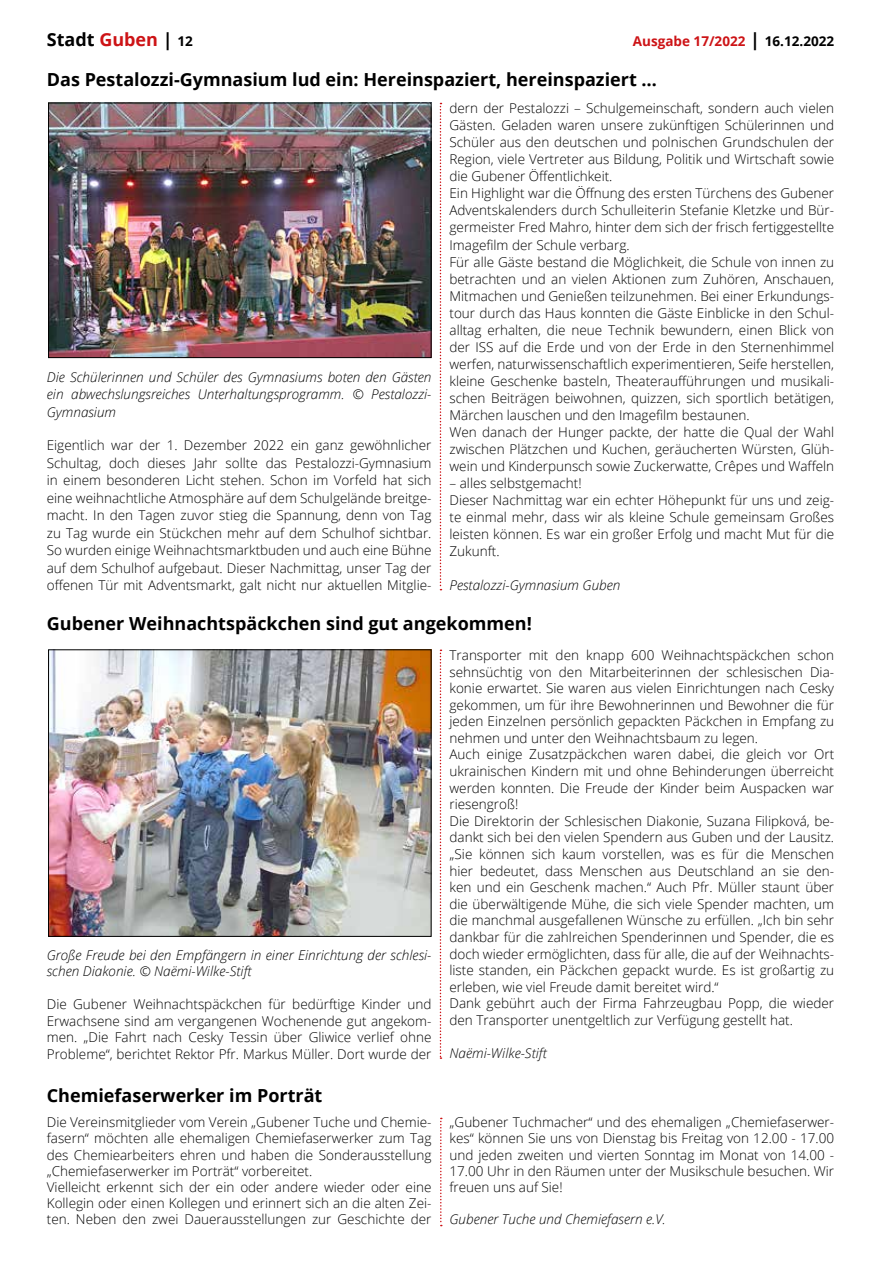
<style>
.page{position:relative;width:881px;height:1263px;background:#fff}
.page>*{position:absolute;margin:0;border:0;box-sizing:border-box;transform-origin:0 0}
.t1{font:700 18px "Open Sans";color:#000}
.t2{font:300 13.5px/17.1px "Open Sans";color:#000}
.t3{font:italic 300 13.5px/17.5px "Open Sans";color:#000;text-align:justify}
.t4{font:700 13.5px "Open Sans";color:#cd1316}
.s1{color:#cd1316}
.s2{font-size:13.5px}
.s3{font-size:18px;color:#000}
.s4{color:#000}
</style>
<div class="page">
<svg style="left:440px;top:1118px;width:1px;height:108px"></svg>
<svg style="left:439px;top:649px;width:2px;height:410px"></svg>
<svg style="left:439px;top:103px;width:2px;height:487px"></svg>
<img style="left:50px;top:105px;width:379px;height:251px">
<div style="left:48px;top:103px;width:383px;height:255px;border:1px solid #000"></div>
<img style="left:50px;top:651px;width:379px;height:283px">
<div style="left:48px;top:649px;width:383px;height:287px;border:1px solid #000"></div>
<h1 class="t1" style="left:47px;top:27px;width:147px">Stadt <span class="s1">Guben</span> | <span class="s2">12</span></h1>
<p class="t4" style="left:632px;top:32px;width:203px">Ausgabe 17/2022 <span class="s3">|</span> <span class="s4">16.12.2022</span></p>
<h1 class="t1" style="left:47px;top:67px;width:611px">Das Pestalozzi-Gymnasium lud ein: Hereinspaziert, hereinspaziert …</h1>
<p class="t3" style="left:47px;top:368px;width:386px">Die Schülerinnen und Schüler des Gymnasiums boten den Gästen ein abwechslungsreiches Unterhaltungsprogramm. © Pestalozzi-Gymnasium</p>
<p class="t2" style="left:47px;top:436px;width:386px;line-height:17.5px;text-align:justify">Eigentlich war der 1. Dezember 2022 ein ganz gewöhnlicher Schultag, doch dieses Jahr sollte das Pestalozzi-Gymnasium in einem besonderen Licht stehen. Schon im Vorfeld hat sich eine weihnachtliche Atmosphäre auf dem Schulgelände breitge&shy;macht. In den Tagen zuvor stieg die Spannung, denn von Tag zu Tag wurde ein Stückchen mehr auf dem Schulhof sichtbar.<br>So wurden einige Weihnachtsmarktbuden und auch eine Bühne auf dem Schulhof aufgebaut. Dieser Nachmittag, unser Tag der offenen Tür mit Adventsmarkt, galt nicht nur aktuellen Mitglie-</p>
<p class="t2" style="left:449px;top:99px;width:386px">dern der Pestalozzi – Schulgemeinschaft, sondern auch vielen Gästen. Geladen waren unsere zukünftigen Schülerinnen und Schüler aus den deutschen und polnischen Grundschulen der Region, viele Vertreter aus Bildung, Politik und Wirtschaft sowie die Gubener Öffentlichkeit.<br>Ein Highlight war die Öffnung des ersten Türchens des Gubener Adventskalenders durch Schulleiterin Stefanie Kletzke und Bür&shy;germeister Fred Mahro, hinter dem sich der frisch fertiggestellte Imagefilm der Schule verbarg.<br>Für alle Gäste bestand die Möglichkeit, die Schule von innen zu betrachten und an vielen Aktionen zum Zuhören, Anschauen, Mitmachen und Genießen teilzunehmen. Bei einer Erkundungs&shy;tour durch das Haus konnten die Gäste Einblicke in den Schul&shy;alltag erhalten, die neue Technik bewundern, einen Blick von der ISS auf die Erde und von der Erde in den Sternenhimmel werfen, naturwissenschaftlich experimentieren, Seife herstellen, kleine Geschenke basteln, Theateraufführungen und musikali&shy;schen Beiträgen beiwohnen, quizzen, sich sportlich betätigen, Märchen lauschen und den Imagefilm bestaunen.<br>Wen danach der Hunger packte, der hatte die Qual der Wahl zwischen Plätzchen und Kuchen, geräucherten Würsten, Glüh&shy;wein und Kinderpunsch sowie Zuckerwatte, Crêpes und Waffeln</p>
<p class="t2" style="left:449px;top:474px;width:386px">– alles selbstgemacht!<br>Dieser Nachmittag war ein echter Höhepunkt für uns und zeig&shy;te einmal mehr, dass wir als kleine Schule gemeinsam Großes leisten können. Es war ein großer Erfolg und macht Mut für die Zukunft.</p>
<p class="t3" style="left:449px;top:575px;width:172px">Pestalozzi-Gymnasium Guben</p>
<h1 class="t1" style="left:47px;top:611px;width:486px">Gubener Weihnachtspäckchen sind gut angekommen!</h1>
<p class="t3" style="left:47px;top:946px;width:386px;line-height:16.6px">Große Freude bei den Empfängern in einer Einrichtung der schlesi&shy;schen Diakonie. © Naëmi-Wilke-Stift</p>
<p class="t2" style="left:47px;top:995px;width:386px;line-height:16.6px;text-align:justify">Die Gubener Weihnachtspäckchen für bedürftige Kinder und Erwachsene sind am vergangenen Wochenende gut angekom&shy;men. „Die Fahrt nach Cesky Tessin über Gliwice verlief ohne Probleme“, berichtet Rektor Pfr. Markus Müller. Dort wurde der</p>
<p class="t2" style="left:449px;top:646px;width:386px;line-height:16.6px">Transporter mit den knapp 600 Weihnachtspäckchen schon sehnsüchtig von den Mitarbeiterinnen der schlesischen Dia&shy;konie erwartet. Sie waren aus vielen Einrichtungen nach Cesky gekommen, um für ihre Bewohnerinnen und Bewohner die für jeden Einzelnen persönlich gepackten Päckchen in Empfang zu nehmen und unter den Weihnachtsbaum zu legen.<br>Auch einige Zusatzpäckchen waren dabei, die gleich vor Ort ukrainischen Kindern mit und ohne Behinderungen überreicht werden konnten. Die Freude der Kinder beim Auspacken war riesengroß!<br>Die Direktorin der Schlesischen Diakonie, Suzana Filipková, be&shy;dankt sich bei den vielen Spendern aus Guben und der Lausitz. „Sie können sich kaum vorstellen, was es für die Menschen hier bedeutet, dass Menschen aus Deutschland an sie den&shy;ken und ein Geschenk machen.“ Auch Pfr. Müller staunt über die überwältigende Mühe, die sich viele Spender machten, um die manchmal ausgefallenen Wünsche zu erfüllen. „Ich bin sehr dankbar für die zahlreichen Spenderinnen und Spender, die es doch wieder ermöglichten, dass für alle, die auf der Weihnachts&shy;liste standen, ein Päckchen gepackt wurde. Es ist großartig zu erleben, wie viel Freude damit bereitet wird.“<br>Dank gebührt auch der Firma Fahrzeugbau Popp, die wieder den Transporter unentgeltlich zur Verfügung gestellt hat.</p>
<p class="t3" style="left:449px;top:1043px;width:99px">Naëmi-Wilke-Stift</p>
<h1 class="t1" style="left:47px;top:1083px;width:277px">Chemiefaserwerker im Porträt</h1>
<p class="t2" style="left:47px;top:1114px;width:386px;line-height:16.2px">Die Vereinsmitglieder vom Verein „Gubener Tuche und Chemie&shy;fasern“ möchten alle ehemaligen Chemiefaserwerker zum Tag des Chemiearbeiters ehren und haben die Sonderausstellung „Chemiefaserwerker im Porträt“ vorbereitet.<br>Vielleicht erkennt sich der ein oder andere wieder oder eine Kollegin oder einen Kollegen und erinnert sich an die alten Zei&shy;ten. Neben den zwei Dauerausstellungen zur Geschichte der</p>
<p class="t2" style="left:449px;top:1114px;width:386px;line-height:16.2px;text-align:justify">„Gubener Tuchmacher“ und des ehemaligen „Chemiefaserwer&shy;kes“ können Sie uns von Dienstag bis Freitag von 12.00 - 17.00 und jeden zweiten und vierten Sonntag im Monat von 14.00 - 17.00 Uhr in den Räumen unter der Musikschule besuchen. Wir freuen uns auf Sie!</p>
<p class="t3" style="left:449px;top:1210px;width:218px">Gubener Tuche und Chemiefasern e.V.</p>
</div>
